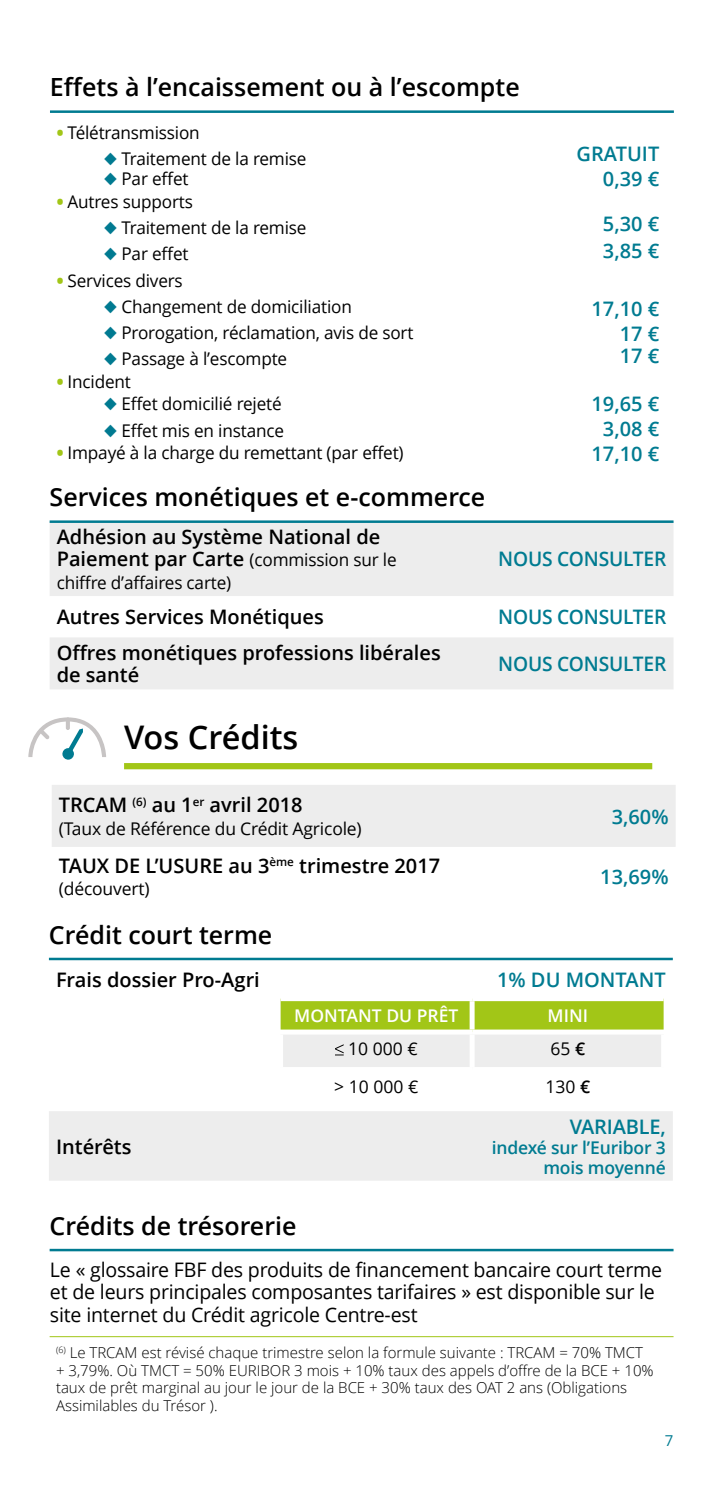
<style>
.page{position:relative;width:709px;height:1489px;background:#fff}
.page>*{position:absolute;margin:0;border:0;box-sizing:border-box;transform-origin:0 0}
.t1{font:600 32.5px "Open Sans";color:#000}
.t2{font:600 25px "Open Sans";color:#000}
.t3{font:600 20px/22.5px "Open Sans";color:#000}
.t4{font:20px/22.5px "Open Sans";letter-spacing:-.01em;color:#000}
.t5{font:600 20px/25px "Open Sans";letter-spacing:-.01em;color:#007b91;text-align:right}
.t6{font:600 20px "Open Sans";letter-spacing:-.01em;color:#007b91;scale:.96 1}
.t7{font:17.5px "Open Sans";letter-spacing:-.01em;color:#000}
.t8{font:600 17.5px/20px "Open Sans";letter-spacing:-.01em;color:#007b91;text-align:right}
.t9{font:600 17.5px "Open Sans";color:#fff}
.t10{font:300 15px/17.5px "Open Sans";color:#000}
.t11{font:15px "Open Sans";color:#007b91}
.s1{font-weight:800;color:#a2c617}
.s2{color:#007a91}
.s3{font-weight:400;font-size:17.5px}
.s4{font-weight:600}
</style>
<div class="page">
<svg style="left:50px;top:523px;width:623px;height:166px;fill:#ededed"></svg>
<hr style="left:50px;top:520px;width:623px;height:3px;background:#007b91">
<hr style="left:50px;top:110px;width:624px;height:3px;background:#007b91">
<svg style="left:62px;top:747px;width:12px;height:13px"></svg>
<svg style="left:28px;top:717px;width:78px;height:40px"></svg>
<hr style="left:66px;top:717px;width:4px;height:13px;background:#c7c4c4;border-radius:2px">
<div style="left:124px;top:763px;width:528px;height:6px;background:#a2c617"></div>
<div style="left:52px;top:785px;width:623px;height:61px;background:#ededed"></div>
<div style="left:49px;top:1111px;width:624px;height:69px;background:#ededed"></div>
<svg style="left:280px;top:998px;width:383px;height:69px;background:#d0df98"></svg>
<hr style="left:49px;top:957px;width:624px;height:3px;background:#007b91">
<hr style="left:50px;top:1336px;width:623px;height:1px;background:#a2c617">
<hr style="left:50px;top:1248px;width:623px;height:3px;background:#007b91">
<h2 class="t2" style="left:50px;top:70px;width:471px">Effets à l’encaissement ou à l’escompte</h2>
<p class="t7" style="left:57px;top:121px;width:144px"><span class="s1">•</span> Télétransmission</p>
<p class="t7" style="left:104px;top:147px;width:204px"><span class="s2">◆</span> Traitement de la remise</p>
<p class="t7" style="left:104px;top:167px;width:86px"><span class="s2">◆</span> Par effet</p>
<p class="t7" style="left:57px;top:189px;width:138px"><span class="s1">•</span> Autres supports</p>
<p class="t7" style="left:104px;top:216px;width:204px"><span class="s2">◆</span> Traitement de la remise</p>
<p class="t7" style="left:104px;top:242px;width:86px"><span class="s2">◆</span> Par effet</p>
<p class="t7" style="left:57px;top:268px;width:128px"><span class="s1">•</span> Services divers</p>
<p class="t7" style="left:104px;top:294px;width:249px"><span class="s2">◆</span> Changement de domiciliation</p>
<p class="t7" style="left:104px;top:321px;width:311px"><span class="s2">◆</span> Prorogation, réclamation, avis de sort</p>
<p class="t7" style="left:104px;top:347px;width:185px"><span class="s2">◆</span> Passage à l’escompte</p>
<p class="t7" style="left:57px;top:369px;width:76px"><span class="s1">•</span> Incident</p>
<p class="t7" style="left:104px;top:392px;width:179px"><span class="s2">◆</span> Effet domicilié rejeté</p>
<p class="t7" style="left:104px;top:418px;width:182px"><span class="s2">◆</span> Effet mis en instance</p>
<p class="t7" style="left:57px;top:441px;width:348px"><span class="s1">•</span> Impayé à la charge du remettant (par effet)</p>
<h2 class="t2" style="left:50px;top:480px;width:437px">Services monétiques et e-commerce</h2>
<p class="t5" style="left:576px;top:140px;width:84px">GRATUIT<br>0,39 €</p>
<p class="t5" style="left:603px;top:209px;width:58px;line-height:27.5px;text-align:left">5,30 €<br>3,85 €</p>
<p class="t5" style="left:591px;top:295px;width:69px">17,10 €<br>17 €</p>
<p class="t5" style="left:619px;top:343px;width:41px">17 €</p>
<p class="t5" style="left:591px;top:390px;width:69px;text-align:center">19,65 €<br>3,08 €<br>17,10 €</p>
<p class="t3" style="left:57px;top:525px;width:341px">Adhésion au Système National de<br>Paiement par Carte <span class="s3">(commission sur le</span></p>
<p class="t7" style="left:57px;top:570px;width:176px">chiffre d’affaires carte)</p>
<p class="t6" style="left:498px;top:545px;width:177px">NOUS CONSULTER</p>
<p class="t3" style="left:57px;top:605px;width:269px">Autres Services Monétiques</p>
<p class="t6" style="left:498px;top:603px;width:177px">NOUS CONSULTER</p>
<p class="t3" style="left:57px;top:641px;width:385px">Offres monétiques professions libérales de santé</p>
<p class="t6" style="left:498px;top:650px;width:177px">NOUS CONSULTER</p>
<h1 class="t1" style="left:124px;top:715px;width:176px">Vos Crédits</h1>
<p class="t3" style="left:59px;top:793px;width:245px">TRCAM <sup>(6)</sup> au 1<sup>er</sup> avril 2018</p>
<p class="t7" style="left:59px;top:816px;width:304px">(Taux de Référence du Crédit Agricole)</p>
<p class="t3" style="left:59px;top:853px;width:383px">TAUX DE L’USURE au 3<sup>ème</sup> trimestre 2017</p>
<p class="t7" style="left:59px;top:876px;width:92px">(découvert)</p>
<h2 class="t2" style="left:49px;top:917px;width:225px">Crédit court terme</h2>
<p class="t5" style="left:611px;top:803px;width:58px">3,60%</p>
<p class="t5" style="left:600px;top:863px;width:70px">13,69%</p>
<p class="t3" style="left:56px;top:968px;width:205px">Frais dossier Pro-Agri</p>
<p class="t5" style="left:497px;top:967px;width:170px">1% DU MONTANT</p>
<p class="t3" style="left:56px;top:1134px;width:77px">Intérêts</p>
<p class="t9" style="left:294px;top:1003px;width:166px">MONTANT DU PRÊT</p>
<p class="t9" style="left:547px;top:1003px;width:42px">MINI</p>
<p class="t7" style="left:348px;top:1037px;width:71px">10 000 €</p>
<p class="t7" style="left:550px;top:1037px;width:36px">65 <span class="s4">€</span></p>
<p class="t7" style="left:334px;top:1074px;width:86px">&gt; 10 000 €</p>
<p class="t7" style="left:545px;top:1074px;width:46px">130 <span class="s4">€</span></p>
<p class="t5" style="left:570px;top:1113px;width:97px">VARIABLE,</p>
<p class="t8" style="left:492px;top:1136px;width:175px">indexé sur l’Euribor 3 mois moyenné</p>
<h2 class="t2" style="left:50px;top:1208px;width:248px">Crédits de trésorerie</h2>
<p class="t4" style="left:50px;top:1257px;width:613px">Le « glossaire FBF des produits de financement bancaire court terme et de leurs principales composantes tarifaires » est disponible sur le site internet du Crédit agricole Centre-est</p>
<p class="t10" style="left:56px;top:1343px;width:599px"><sup>(6)</sup> Le TRCAM est révisé chaque trimestre selon la formule suivante : TRCAM = 70% TMCT + 3,79%. Où TMCT = 50% EURIBOR 3 mois + 10% taux des appels d’offre de la BCE + 10% taux de prêt marginal au jour le jour de la BCE + 30% taux des OAT 2 ans (Obligations Assimilables du Trésor ).</p>
<p class="t11" style="left:665px;top:1430px;width:10px">7</p>
</div>
